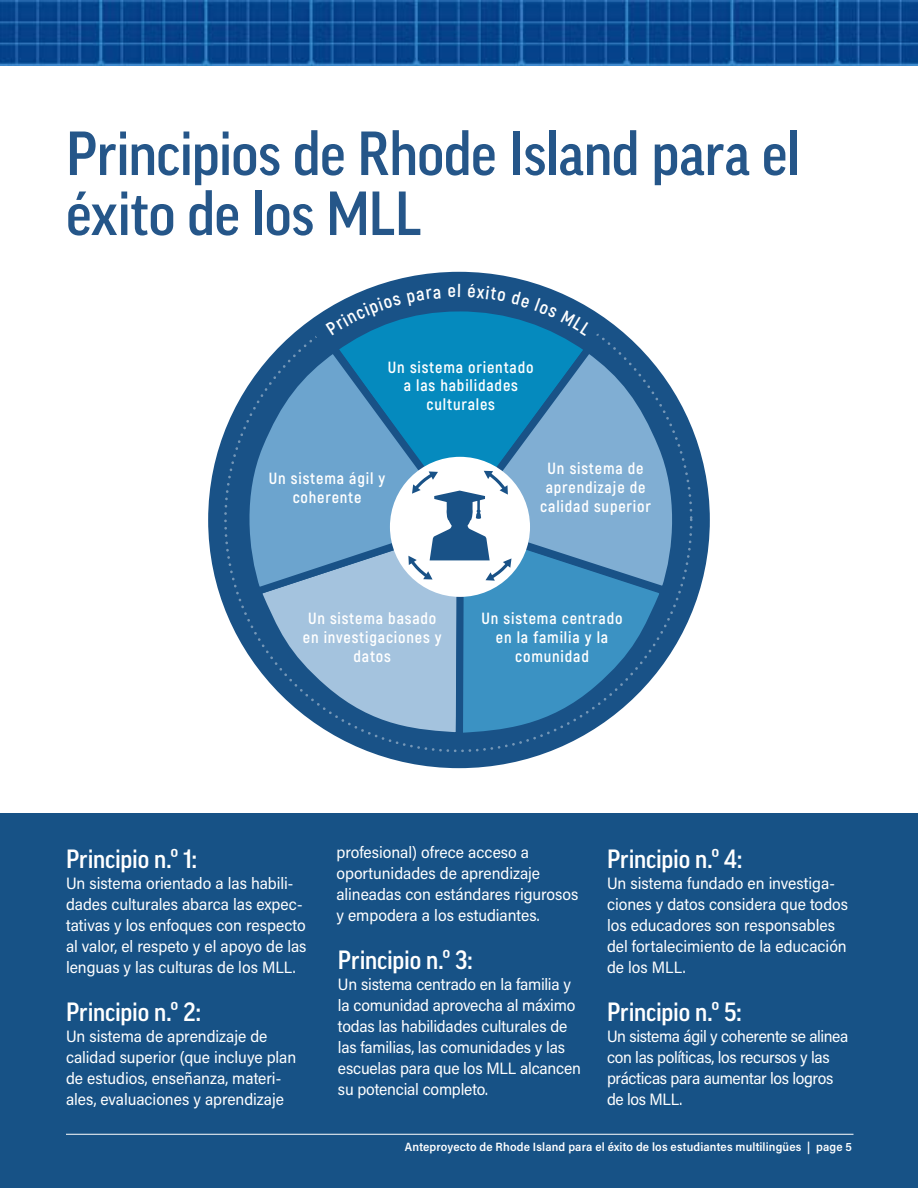
<style>
.page{position:relative;width:918px;height:1188px;background:#fff}
.page>*{position:absolute;margin:0;border:0;box-sizing:border-box;transform-origin:0 0}
.t1{font:500 60px/60px "Good Pro Narr";letter-spacing:-.01em;color:#255689}
.t2{font:500 25.5px "Good Pro Narr";letter-spacing:-.005em;color:#fff}
.t3{font:16.5px/21px "Acumin Pro Semi Cond";letter-spacing:-.005em;color:#fff}
.t4{font:16.5px/21px "Acumin Pro Semi Cond";letter-spacing:-.025em;color:#fff}
.t5{font:700 16.2px/18.9px "Akrobat";letter-spacing:.05em;color:#fff;text-align:center}
.t6{font:600 12px "Acumin Pro Semi Cond";letter-spacing:.01em;color:#fff}
</style>
<div class="page">
<div style="left:0;top:814px;width:918px;height:374px;background:#175286"></div>
<div style="left:208px;top:272px;width:502px;height:496px;background:#195287;border-radius:50%"></div>
<svg style="left:474px;top:339px;width:216px;height:260px"></svg>
<svg style="left:231px;top:339px;width:243px;height:261px"></svg>
<div style="left:390px;top:457px;width:140px;height:140px;background:#fff;border-radius:50%"></div>
<svg style="left:257px;top:470px;width:407px;height:266px"></svg>
<img style="left:0;top:0;width:918px;height:65px">
<hr style="left:66px;top:1134px;width:788px;height:1px;background:#fff">
<svg style="left:307px;top:276px;width:301px;height:71px"></svg>
<h1 class="t1" style="left:66px;top:124px;width:736px">Principios de Rhode Island para el éxito de los MLL</h1>
<p class="t5" style="left:388px;top:357px;width:147px">Un sistema orientado a las habilidades culturales</p>
<p class="t5" style="left:269px;top:468px;width:118px">Un sistema ágil y coherente</p>
<p class="t5" style="left:540px;top:459px;width:112px">Un sistema de aprendizaje de calidad superior</p>
<p class="t5" style="left:303px;top:609px;width:140px">Un sistema basado en investigaciones y datos</p>
<p class="t5" style="left:482px;top:609px;width:142px">Un sistema centrado en la familia y la comunidad</p>
<h2 class="t2" style="left:66px;top:845px;width:132px">Principio n.º 1:</h2>
<p class="t3" style="left:66px;top:872px;width:242px">Un sistema orientado a las habili&shy;dades culturales abarca las expec&shy;tativas y los enfoques con respecto al valor, el respeto y el apoyo de las lenguas y las culturas de los MLL.</p>
<h2 class="t2" style="left:66px;top:998px;width:136px">Principio n.º 2:</h2>
<p class="t3" style="left:66px;top:1025px;width:232px">Un sistema de aprendizaje de calidad superior (que incluye plan de estudios, enseñanza, materi&shy;ales, evaluaciones y aprendizaje</p>
<p class="t3" style="left:337px;top:841px;width:243px">profesional) ofrece acceso a oportunidades de aprendizaje alineadas con estándares rigurosos y empodera a los estudiantes.</p>
<h2 class="t2" style="left:338px;top:946px;width:136px">Principio n.º 3:</h2>
<p class="t3" style="left:338px;top:973px;width:245px">Un sistema centrado en la familia y la comunidad aprovecha al máximo todas las habilidades culturales de las familias, las comunidades y las escuelas para que los MLL alcancen su potencial completo.</p>
<h2 class="t2" style="left:607px;top:845px;width:137px">Principio n.º 4:</h2>
<p class="t3" style="left:607px;top:872px;width:243px">Un sistema fundado en investiga&shy;ciones y datos considera que todos los educadores son responsables del fortalecimiento de la educación de los MLL.</p>
<h2 class="t2" style="left:607px;top:998px;width:136px">Principio n.º 5:</h2>
<p class="t4" style="left:607px;top:1025px;width:243px">Un sistema ágil y coherente se alinea con las políticas, los recursos y las prácticas para aumentar los logros de los MLL.</p>
<p class="t6" style="left:405px;top:1139px;width:449px">Anteproyecto de Rhode Island para el éxito de los estudiantes multilingües | page 5</p>
</div>
